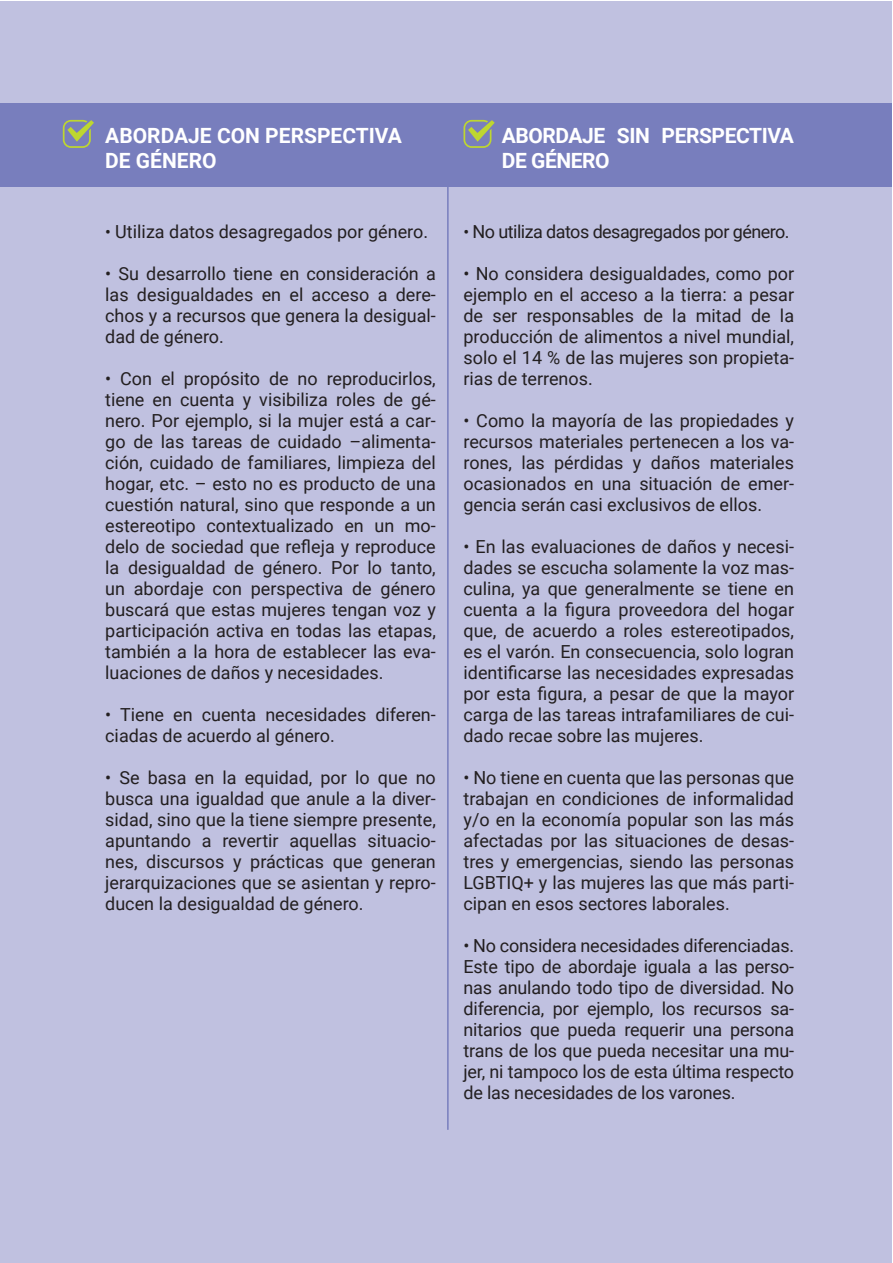
<style>
.page{position:relative;width:893px;height:1263px;background:#fff}
.page>*{position:absolute;margin:0;border:0;box-sizing:border-box;transform-origin:0 0}
.t1{font:700 21px/25.2px "Roboto";color:#fff}
.t2{font:700 21px/25.2px "Roboto";letter-spacing:-.02em;color:#fff}
.t3{font:18px/21px "Roboto";color:#231f20;text-align:justify}
.t4{font:18px "Roboto";letter-spacing:-.03em;color:#231f20}
.s1{font-size:17.25px}
</style>
<div class="page">
<div style="left:0;top:1px;width:891px;height:1262px;background:#c0c1e0"></div>
<div style="left:0;top:104px;width:891px;height:83px;background:#787ebd"></div>
<hr style="left:447px;top:155px;width:2px;height:975px;background:#787ebd">
<svg style="left:463px;top:120px;width:32px;height:28px"></svg>
<svg style="left:63px;top:120px;width:31px;height:28px"></svg>
<p class="t1" style="left:105px;top:123px;width:298px">ABORDAJE CON PERSPECTIVA<br>DE GÉNERO</p>
<p class="t3" style="left:105px;top:221px;width:324px"><span class="s1">•</span> Utiliza datos desagregados por género.</p>
<p class="t3" style="left:105px;top:263px;width:332px">• Su desarrollo tiene en consideración a las desigualdades en el acceso a dere&shy;chos y a recursos que genera la desigual&shy;dad de género.</p>
<p class="t3" style="left:105px;top:368px;width:332px">• Con el propósito de no reproducirlos, tiene en cuenta y visibiliza roles de gé&shy;nero. Por ejemplo, si la mujer está a car&shy;go de las tareas de cuidado –alimenta&shy;ción, cuidado de familiares, limpieza del hogar, etc. – esto no es producto de una cuestión natural, sino que responde a un estereotipo contextualizado en un mo&shy;delo de sociedad que refleja y reproduce la desigualdad de género. Por lo tanto, un abordaje con perspectiva de género buscará que estas mujeres tengan voz y participación activa en todas las etapas, también a la hora de establecer las eva&shy;luaciones de daños y necesidades.</p>
<p class="t3" style="left:105px;top:704px;width:332px">• Tiene en cuenta necesidades diferen&shy;ciadas de acuerdo al género.</p>
<p class="t3" style="left:105px;top:767px;width:332px">• Se basa en la equidad, por lo que no busca una igualdad que anule a la diver&shy;sidad, sino que la tiene siempre presente, apuntando a revertir aquellas situacio&shy;nes, discursos y prácticas que generan jerarquizaciones que se asientan y repro&shy;ducen la desigualdad de género.</p>
<p class="t2" style="left:502px;top:123px;width:294px">ABORDAJE SIN PERSPECTIVA<br>DE GÉNERO</p>
<p class="t4" style="left:463px;top:221px;width:328px"><span class="s1">•</span> No utiliza datos desagregados por género.</p>
<p class="t3" style="left:463px;top:263px;width:332px">• No considera desigualdades, como por ejemplo en el acceso a la tierra: a pesar de ser responsables de la mitad de la producción de alimentos a nivel mundial, solo el 14 % de las mujeres son propieta&shy;rias de terrenos.</p>
<p class="t3" style="left:463px;top:410px;width:332px">• Como la mayoría de las propiedades y recursos materiales pertenecen a los va&shy;rones, las pérdidas y daños materiales ocasionados en una situación de emer&shy;gencia serán casi exclusivos de ellos.</p>
<p class="t3" style="left:463px;top:536px;width:332px">• En las evaluaciones de daños y necesi&shy;dades se escucha solamente la voz mas&shy;culina, ya que generalmente se tiene en cuenta a la figura proveedora del hogar que, de acuerdo a roles estereotipados, es el varón. En consecuencia, solo logran identificarse las necesidades expresadas por esta figura, a pesar de que la mayor carga de las tareas intrafamiliares de cui&shy;dado recae sobre las mujeres.</p>
<p class="t3" style="left:463px;top:767px;width:332px">• No tiene en cuenta que las personas que trabajan en condiciones de informalidad y/o en la economía popular son las más afectadas por las situaciones de desas&shy;tres y emergencias, siendo las personas LGBTIQ+ y las mujeres las que más parti&shy;cipan en esos sectores laborales.</p>
<p class="t3" style="left:463px;top:935px;width:332px">• No considera necesidades diferenciadas.<br>Este tipo de abordaje iguala a las perso&shy;nas anulando todo tipo de diversidad. No diferencia, por ejemplo, los recursos sa&shy;nitarios que pueda requerir una persona trans de los que pueda necesitar una mu&shy;jer, ni tampoco los de esta última respecto de las necesidades de los varones.</p>
</div>
